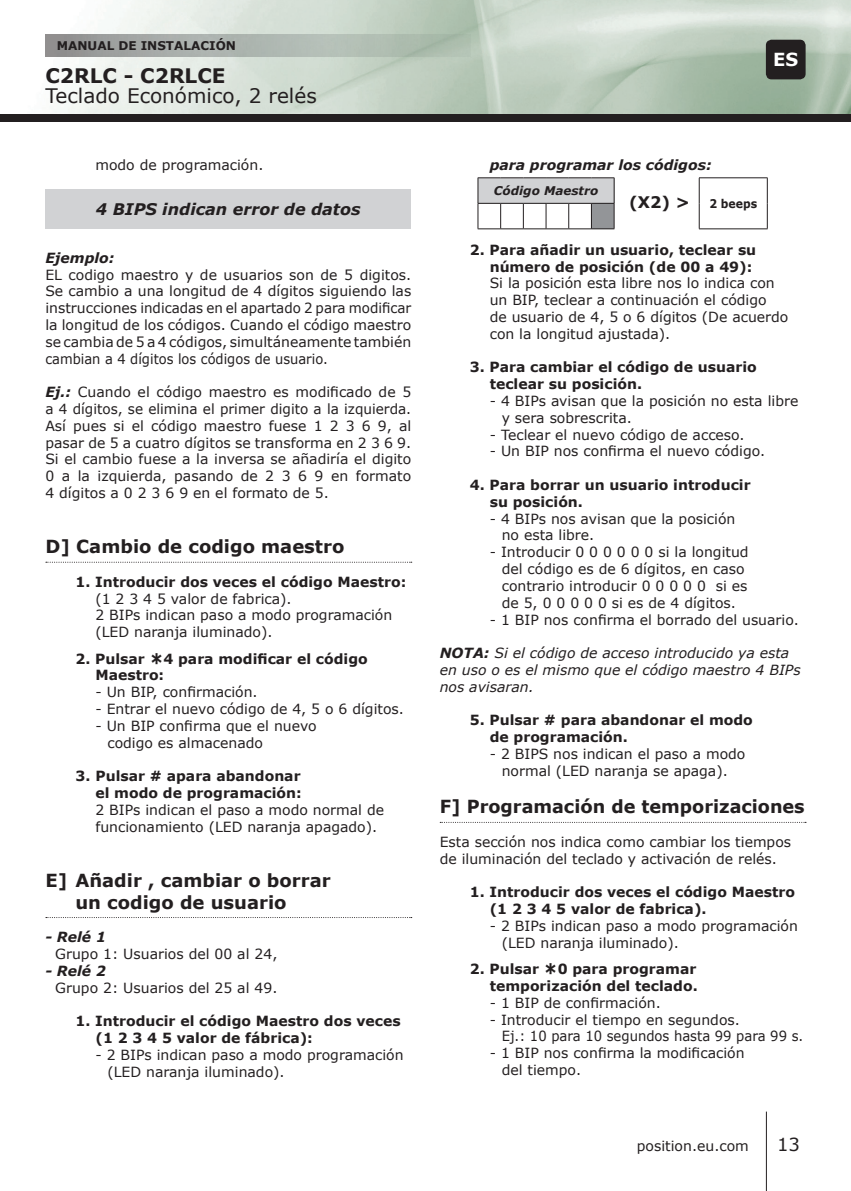
<style>
.page{position:relative;width:851px;height:1191px;background:#fff}
.page>*{position:absolute;margin:0;border:0;box-sizing:border-box;transform-origin:0 0}
.t1{font:20px "Verdana";color:#231f20}
.t2{font:700 20px "Verdana";color:#231f20}
.t3{font:700 18px/21.6px "Verdana";color:#231f20}
.t4{font:700 18px "Verdana";color:#fff}
.t5{font:18px "Verdana";color:#231f20}
.t6{font:italic 700 16px "Verdana";color:#231f20}
.t7{font:14px/16.8px "Verdana";color:#231f20}
.t8{font:700 14px/16.8px "Verdana";color:#231f20}
.t9{font:italic 14px/16.8px "Verdana";color:#231f20}
.t10{font:italic 700 14px "Verdana";color:#231f20}
.t11{font:700 12px "Verdana";color:#231f20}
.t12{font:italic 700 12px "Verdana";color:#231f20}
.t13{font:700 12px "Verdana";color:#231f20;scale:.91 1}
.s1{font-weight:700;font-style:italic}
.s2{font-size:22px}
.s3{font-size:16px}
.s4{font-weight:700}
</style>
<div class="page">
<div style="left:0;top:113px;width:850px;height:9px;background:#231f20"></div>
<img style="left:68px;top:0;width:782px;height:113px">
<svg style="left:45px;top:34px;width:426px;height:23px;background:#a9b1aa"></svg>
<div style="left:765px;top:40px;width:40px;height:39px;background:#231f20;border-radius:6px"></div>
<hr style="left:765px;top:1111px;width:1px;height:80px;background:#231f20">
<svg style="left:46px;top:562px;width:366px;height:1px"></svg>
<svg style="left:46px;top:917px;width:366px;height:1px"></svg>
<div style="left:45px;top:189px;width:366px;height:40px;background:#d1d2d4"></div>
<svg style="left:440px;top:822px;width:366px;height:1px"></svg>
<hr style="left:698px;top:177px;width:69px;height:1px;background:#231f20">
<svg style="left:698px;top:178px;width:1px;height:50px"></svg>
<svg style="left:766px;top:178px;width:1px;height:50px"></svg>
<hr style="left:698px;top:228px;width:69px;height:1px;background:#231f20">
<svg style="left:477px;top:177px;width:137px;height:52px"></svg>
<p class="t11" style="left:57px;top:38px;width:181px">MANUAL DE INSTALACIÓN</p>
<h1 class="t2" style="left:45px;top:62px;width:182px">C2RLC - C2RLCE</h1>
<h1 class="t1" style="left:45px;top:83px;width:273px">Teclado Económico, 2 relés</h1>
<p class="t7" style="left:95px;top:156px;width:169px">modo de programación.</p>
<p class="t6" style="left:96px;top:199px;width:266px">4 BIPS indican error de datos</p>
<p class="t10" style="left:45px;top:248px;width:71px">Ejemplo:</p>
<p class="t7" style="left:45px;top:266px;width:367px;text-align:justify">EL codigo maestro y de usuarios son de 5 digitos.<br>Se cambio a una longitud de 4 dígitos siguiendo las instrucciones indicadas en el apartado 2 para modificar la longitud de los códigos. Cuando el código maestro se cambia de 5 a 4 códigos, simultáneamente también cambian a 4 dígitos los códigos de usuario.</p>
<p class="t7" style="left:45px;top:384px;width:367px;text-align:justify"><span class="s1">Ej.:</span> Cuando el código maestro es modificado de 5 a 4 dígitos, se elimina el primer digito a la izquierda.<br>Así pues si el código maestro fuese 1 2 3 6 9, al pasar de 5 a cuatro dígitos se transforma en 2 3 6 9.<br>Si el cambio fuese a la inversa se añadiría el digito 0 a la izquierda, pasando de 2 3 6 9 en formato 4 dígitos a 0 2 3 6 9 en el formato de 5.</p>
<p class="t3" style="left:45px;top:536px;width:300px">D] Cambio de codigo maestro</p>
<p class="t8" style="left:75px;top:573px;width:332px">1. Introducir dos veces el código Maestro:</p>
<p class="t7" style="left:95px;top:590px;width:298px">(1 2 3 4 5 valor de fabrica).<br>2 BIPs indican paso a modo programación (LED naranja iluminado).</p>
<p class="t8" style="left:95px;top:650px;width:274px;text-indent:-20px">2. Pulsar <span class="s2">*</span>4 para modificar el código<br>Maestro:</p>
<p class="t7" style="left:95px;top:684px;width:164px">- Un BIP, confirmación.</p>
<p class="t7" style="left:95px;top:701px;width:310px">- Entrar el nuevo código de 4, 5 o 6 dígitos.</p>
<p class="t7" style="left:107px;top:717px;width:211px;text-indent:-12px">- Un BIP confirma que el nuevo codigo es almacenado</p>
<p class="t8" style="left:75px;top:768px;width:228px;text-align:right">3. Pulsar # apara abandonar el modo de programación:</p>
<p class="t7" style="left:95px;top:801px;width:290px">2 BIPs indican el paso a modo normal de funcionamiento (LED naranja apagado).</p>
<p class="t3" style="left:75px;top:869px;width:257px;text-indent:-30px">E] Añadir , cambiar o borrar un codigo de usuario</p>
<p class="t10" style="left:45px;top:928px;width:62px">- Relé 1</p>
<p class="t7" style="left:55px;top:945px;width:224px">Grupo 1: Usuarios del 00 al 24,</p>
<p class="t10" style="left:45px;top:961px;width:62px">- Relé 2</p>
<p class="t7" style="left:55px;top:979px;width:224px">Grupo 2: Usuarios del 25 al 49.</p>
<p class="t8" style="left:95px;top:1012px;width:307px;text-indent:-20px">1. Introducir el código Maestro dos veces (1 2 3 4 5 valor de fábrica):</p>
<p class="t7" style="left:107px;top:1046px;width:298px;text-indent:-12px">- 2 BIPs indican paso a modo programación (LED naranja iluminado).</p>
<p class="t4" style="left:773px;top:48px;width:27px">ES</p>
<p class="t10" style="left:489px;top:155px;width:223px">para programar los códigos:</p>
<p class="t12" style="left:494px;top:183px;width:106px">Código Maestro</p>
<p class="t13" style="left:629px;top:196px;width:142px"><span class="s3">(X2) &gt;</span> 2 beeps</p>
<p class="t8" style="left:469px;top:241px;width:288px;text-align:right">2. Para añadir un usuario, teclear su número de posición (de 00 a 49):</p>
<p class="t7" style="left:489px;top:275px;width:300px">Si la posición esta libre nos lo indica con un BIP, teclear a continuación el código<br>de usuario de 4, 5 o 6 dígitos (De acuerdo con la longitud ajustada).</p>
<p class="t8" style="left:489px;top:359px;width:268px;text-indent:-20px">3. Para cambiar el código de usuario teclear su posición.</p>
<p class="t7" style="left:501px;top:393px;width:298px;text-indent:-12px">- 4 BIPs avisan que la posición no esta libre y sera sobrescrita.</p>
<p class="t7" style="left:489px;top:426px;width:256px">- Teclear el nuevo código de acceso.</p>
<p class="t7" style="left:489px;top:443px;width:277px">- Un BIP nos confirma el nuevo código.</p>
<p class="t8" style="left:489px;top:476px;width:262px;text-indent:-20px">4. Para borrar un usuario introducir su posición.</p>
<p class="t7" style="left:501px;top:510px;width:235px;text-indent:-12px">- 4 BIPs nos avisan que la posición no esta libre.</p>
<p class="t7" style="left:501px;top:544px;width:248px;text-indent:-12px">- Introducir 0 0 0 0 0 0 si la longitud del código es de 6 dígitos, en caso contrario introducir 0 0 0 0 0 si es de 5, 0 0 0 0 0 si es de 4 dígitos.</p>
<p class="t7" style="left:489px;top:611px;width:310px">- 1 BIP nos confirma el borrado del usuario.</p>
<p class="t9" style="left:439px;top:645px;width:362px"><span class="s4">NOTA:</span> Si el código de acceso introducido ya esta en uso o es el mismo que el código maestro 4 BIPs nos avisaran.</p>
<p class="t8" style="left:489px;top:712px;width:265px;text-indent:-20px">5. Pulsar # para abandonar el modo de programación.</p>
<p class="t7" style="left:489px;top:745px;width:257px;text-align:center">- 2 BIPS nos indican el paso a modo normal (LED naranja se apaga).</p>
<p class="t3" style="left:439px;top:796px;width:366px">F] Programación de temporizaciones</p>
<p class="t7" style="left:439px;top:833px;width:353px">Esta sección nos indica como cambiar los tiempos de iluminación del teclado y activación de relés.</p>
<p class="t8" style="left:489px;top:884px;width:307px;text-indent:-20px">1. Introducir dos veces el código Maestro (1 2 3 4 5 valor de fabrica).</p>
<p class="t7" style="left:501px;top:917px;width:298px;text-indent:-12px">- 2 BIPs indican paso a modo programación (LED naranja iluminado).</p>
<p class="t8" style="left:469px;top:960px;width:229px;text-align:right">2. Pulsar <span class="s2">*</span>0 para programar temporización del teclado.</p>
<p class="t7" style="left:489px;top:994px;width:172px">- 1 BIP de confirmación.</p>
<p class="t7" style="left:501px;top:1011px;width:303px;text-indent:-12px">- Introducir el tiempo en segundos.<br>Ej.: 10 para 10 segundos hasta 99 para 99 s.</p>
<p class="t7" style="left:501px;top:1045px;width:244px;text-indent:-12px">- 1 BIP nos confirma la modificación del tiempo.</p>
<p class="t7" style="left:636px;top:1138px;width:113px">position.eu.com</p>
<p class="t5" style="left:776px;top:1133px;width:24px">13</p>
</div>
